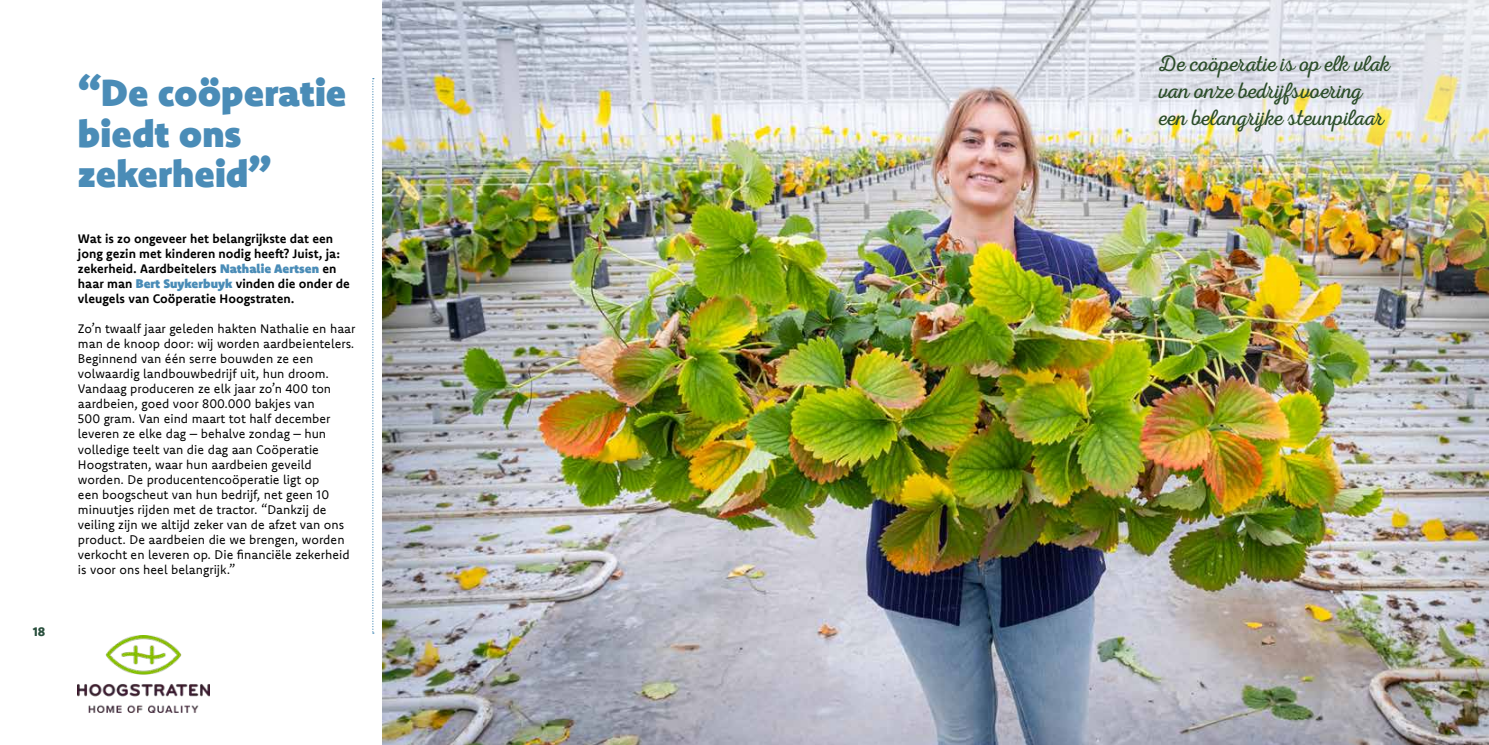
<style>
.page{position:relative;width:1489px;height:745px;background:#fff}
.page>*{position:absolute;margin:0;border:0;box-sizing:border-box;transform-origin:0 0}
.t1{font:900 37.5px/40.5px "Komet";color:#4a8cb7}
.t2{font:22.5px/27px "Nexa Rust Script L 0";color:#2b4d29}
.t3{font:12.5px/15px "Komet";color:#000}
.t4{font:700 12.5px/15px "Komet";color:#000}
.t5{font:800 12.5px "Komet";color:#294f3d}
.s1{font-weight:900;color:#4a8cb7}
</style>
<div class="page">
<img style="left:383px;top:0;width:1105px;height:744px">
<img style="left:78px;top:635px;width:131px;height:77px">
<svg style="left:372px;top:78px;width:2px;height:555px"></svg>
<p class="t5" style="left:33px;top:622px;width:14px">18</p>
<h1 class="t1" style="left:78px;top:72px;width:270px">“De coöperatie biedt ons zekerheid”</h1>
<p class="t4" style="left:78px;top:231px;width:273px">Wat is zo ongeveer het belangrijkste dat een jong gezin met kinderen nodig heeft? Juist, ja: zekerheid. Aardbeitelers <span class="s1">Nathalie Aertsen</span> en haar man <span class="s1">Bert Suykerbuyk</span> vinden die onder de vleugels van Coöperatie Hoogstraten.</p>
<p class="t3" style="left:78px;top:321px;width:279px">Zo’n twaalf jaar geleden hakten Nathalie en haar man de knoop door: wij worden aardbeientelers.<br>Beginnend van één serre bouwden ze een volwaardig landbouwbedrijf uit, hun droom.<br>Vandaag produceren ze elk jaar zo’n 400 ton aardbeien, goed voor 800.000 bakjes van<br>500 gram. Van eind maart tot half december leveren ze elke dag – behalve zondag – hun volledige teelt van die dag aan Coöperatie Hoogstraten, waar hun aardbeien geveild worden. De producentencoöperatie ligt op<br>een boogscheut van hun bedrijf, net geen 10 minuutjes rijden met de tractor. “Dankzij de veiling zijn we altijd zeker van de afzet van ons product. De aardbeien die we brengen, worden verkocht en leveren op. Die financiële zekerheid is voor ons heel belangrijk.”</p>
<h2 class="t2" style="left:1159px;top:53px;width:233px">De coöperatie is op elk vlak van onze bedrijfsvoering een belangrijke steunpilaar</h2>
</div>
